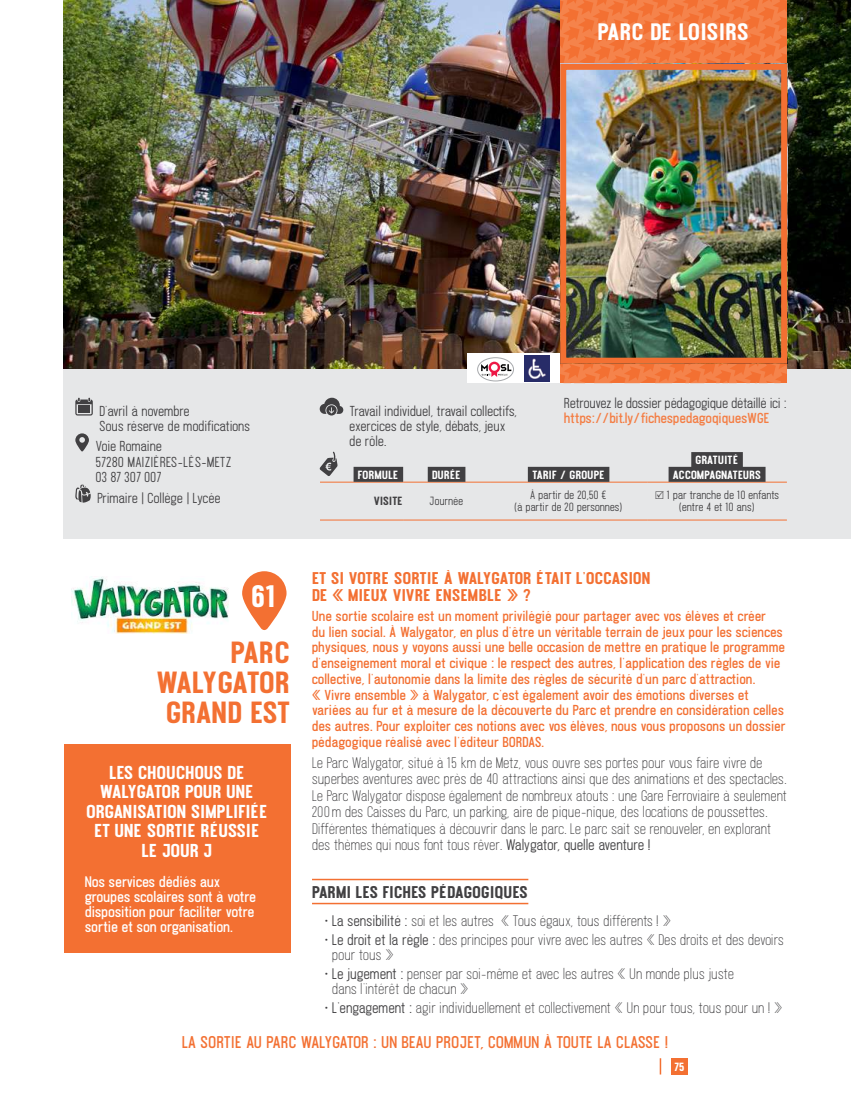
<style>
.page{position:relative;width:851px;height:1106px;background:#fff}
.page>*{position:absolute;margin:0;border:0;box-sizing:border-box;transform-origin:0 0}
.t1{font:800 27.45px "Ostrich Proper";color:#fff}
.t2{font:800 27px/30px "Ostrich Proper";letter-spacing:-.04em;color:#f37032;text-align:right}
.t3{font:800 21px "Ostrich Proper";letter-spacing:-.02em;color:#fff}
.t4{font:800 16.5px/19.5px "Ostrich Proper";letter-spacing:-.025em;color:#fff;text-align:center}
.t5{font:800 15px/16.5px "Ostrich Proper";letter-spacing:-.02em;color:#f37032}
.t6{font:700 15px "Ostrich Proper";letter-spacing:-.025em;color:#f37032}
.t7{font:800 15px "Ostrich Proper";letter-spacing:-.015em;color:#414042}
.t8{font:13.5px/16.5px "Ostrich Proper";letter-spacing:-.005em;color:#414042}
.t9{font:700 13.5px/15px "Ostrich Proper";letter-spacing:-.02em;color:#fff}
.t10{font:700 12.75px/15.8px "Ostrich Proper";letter-spacing:-.01em;color:#f37032}
.t11{font:600 12.75px/15.3px "Ostrich Proper";letter-spacing:-.01em;color:#414042}
.t12{font:700 12.75px "Ostrich Proper";letter-spacing:-.01em;color:#f47d43}
.t13{font:600 10.5px/12px "Ostrich Proper";color:#414042;text-align:center}
.t14{font:800 10.5px/14.7px "Ostrich Proper";letter-spacing:-.01em;color:#fff;text-align:center}
.t15{font:800 10.5px "Ostrich Proper";letter-spacing:-.025em;color:#414042}
.s1{font-weight:600}
</style>
<div class="page">
<div style="left:64px;top:368px;width:786px;height:171px;background:#e6e7e8"></div>
<img style="left:64px;top:0;width:786px;height:368px">
<svg style="left:242px;top:571px;width:45px;height:59px"></svg>
<svg style="left:75px;top:398px;width:18px;height:17px"></svg>
<svg style="left:75px;top:433px;width:14px;height:18px"></svg>
<svg style="left:75px;top:484px;width:16px;height:18px"></svg>
<svg style="left:319px;top:398px;width:24px;height:17px"></svg>
<svg style="left:560px;top:0;width:226px;height:64px"></svg>
<svg style="left:560px;top:364px;width:226px;height:19px"></svg>
<hr style="left:320px;top:482px;width:83px;height:1px;background:#f37032">
<hr style="left:320px;top:519px;width:83px;height:1px;background:#f37032">
<hr style="left:403px;top:482px;width:87px;height:1px;background:#f37032">
<hr style="left:490px;top:482px;width:157px;height:1px;background:#f37032">
<hr style="left:647px;top:482px;width:139px;height:1px;background:#f37032">
<hr style="left:403px;top:519px;width:87px;height:1px;background:#f37032">
<hr style="left:490px;top:519px;width:157px;height:1px;background:#f37032">
<hr style="left:647px;top:519px;width:139px;height:1px;background:#f37032">
<div style="left:353px;top:467px;width:50px;height:15px;background:#414042"></div>
<div style="left:427px;top:467px;width:38px;height:15px;background:#414042"></div>
<div style="left:527px;top:467px;width:82px;height:15px;background:#414042"></div>
<div style="left:691px;top:452px;width:51px;height:15px;background:#414042"></div>
<div style="left:668px;top:467px;width:97px;height:15px;background:#414042"></div>
<svg style="left:319px;top:451px;width:18px;height:25px"></svg>
<hr style="left:312px;top:902px;width:216px;height:2px;background:#f37032">
<hr style="left:312px;top:878px;width:216px;height:2px;background:#f37032">
<div style="left:64px;top:744px;width:227px;height:209px;background:#f37032"></div>
<img style="left:567px;top:71px;width:213px;height:286px">
<div style="left:560px;top:64px;width:227px;height:300px;border:6px solid #f37032"></div>
<div style="left:467px;top:353px;width:93px;height:30px;background:#fff"></div>
<img style="left:524px;top:355px;width:25px;height:26px">
<img style="left:72px;top:576px;width:157px;height:58px">
<svg style="left:477px;top:358px;width:36px;height:23px"></svg>
<div style="left:477px;top:357px;width:36px;height:24px;border:1px solid #a7a9ac;border-radius:50%"></div>
<svg style="left:481px;top:362px;width:30px;height:15px"></svg>
<svg style="left:659px;top:1058px;width:2px;height:16px"></svg>
<div style="left:671px;top:1058px;width:16px;height:16px;background:#f37032"></div>
<h3 class="t3" style="left:597px;top:18px;width:153px">PARC DE LOISIRS</h3>
<p class="t11" style="left:99px;top:402px;width:152px">D’avril à novembre<br>Sous réserve de modifications</p>
<p class="t11" style="left:96px;top:438px;width:138px">Voie Romaine<br>57280 MAIZIÈRES-LÈS-METZ<br>03 87 307 007</p>
<p class="t11" style="left:97px;top:489px;width:125px">Primaire | Collège | Lycée</p>
<p class="t11" style="left:349px;top:402px;width:169px">Travail individuel, travail collectifs, exercices de style, débats, jeux de rôle.</p>
<p class="t11" style="left:564px;top:395px;width:224px">Retrouvez le dossier pédagogique détaillé ici :</p>
<p class="t12" style="left:564px;top:410px;width:208px">https://bit.ly/fichespedagoqiquesWGE</p>
<p class="t14" style="left:358px;top:467px;width:43px">FORMULE</p>
<p class="t14" style="left:432px;top:467px;width:31px">DURÉE</p>
<p class="t14" style="left:532px;top:467px;width:74px">TARIF / GROUPE</p>
<p class="t14" style="left:672px;top:452px;width:90px">GRATUITÉ<br>ACCOMPAGNATEURS</p>
<p class="t15" style="left:374px;top:494px;width:31px">VISITE</p>
<p class="t13" style="left:429px;top:495px;width:35px">Journée</p>
<p class="t13" style="left:514px;top:489px;width:110px">À partir de 20,50 €<br>(à partir de 20 personnes)</p>
<p class="t13" style="left:679px;top:489px;width:102px;text-align:left;text-indent:-12px">1 par tranche de 10 enfants (entre 4 et 10 ans)</p>
<h1 class="t1" style="left:251px;top:578px;width:27px">61</h1>
<h2 class="t2" style="left:157px;top:637px;width:136px">PARC<br>WALYGATOR<br>GRAND EST</h2>
<p class="t4" style="left:86px;top:762px;width:183px">LES CHOUCHOUS DE<br>WALYGATOR POUR UNE<br>ORGANISATION SIMPLIFIÉE<br>ET UNE SORTIE RÉUSSIE<br>LE JOUR J</p>
<p class="t9" style="left:85px;top:873px;width:173px">Nos services dédiés aux groupes scolaires sont à votre disposition pour faciliter votre sortie et son organisation.</p>
<p class="t5" style="left:312px;top:570px;width:340px">ET SI VOTRE SORTIE À WALYGATOR ÉTAIT L’OCCASION<br>DE « MIEUX VIVRE ENSEMBLE » ?</p>
<p class="t10" style="left:312px;top:607px;width:475px">Une sortie scolaire est un moment privilégié pour partager avec vos élèves et créer<br>du lien social. À Walygator, en plus d'être un véritable terrain de jeux pour les sciences physiques, nous y voyons aussi une belle occasion de mettre en pratique le programme d’enseignement moral et civique : le respect des autres, l’application des règles de vie collective, l’autonomie dans la limite des règles de sécurité d’un parc d’attraction.<br>« Vivre ensemble » à Walygator, c’est également avoir des émotions diverses et variées au fur et à mesure de la découverte du Parc et prendre en considération celles des autres. Pour exploiter ces notions avec vos élèves, nous vous proposons un dossier pédagogique réalisé avec l’éditeur BORDAS.</p>
<p class="t8" style="left:312px;top:754px;width:476px">Le Parc Walygator, situé à 15 km de Metz, vous ouvre ses portes pour vous faire vivre de superbes aventures avec près de 40 attractions ainsi que des animations et des spectacles.<br>Le Parc Walygator dispose également de nombreux atouts : une Gare Ferroviaire à seulement 200m des Caisses du Parc, un parking, aire de pique-nique, des locations de poussettes.<br>Différentes thématiques à découvrir dans le parc. Le parc sait se renouveler, en explorant des thèmes qui nous font tous rêver. <span class="s1">Walygator, quelle aventure !</span></p>
<p class="t7" style="left:312px;top:882px;width:218px">PARMI LES FICHES PÉDAGOGIQUES</p>
<p class="t8" style="left:325px;top:912px;width:348px"><span class="s1">• La sensibilité :</span> soi et les autres « Tous égaux, tous différents ! »</p>
<p class="t8" style="left:332px;top:932px;width:453px;line-height:15px;text-indent:-7px"><span class="s1">• Le droit et la règle :</span> des principes pour vivre avec les autres « Des droits et des devoirs pour tous »</p>
<p class="t8" style="left:332px;top:966px;width:403px;line-height:15px;text-indent:-7px"><span class="s1">• Le jugement :</span> penser par soi-même et avec les autres « Un monde plus juste dans l’intérêt de chacun »</p>
<p class="t8" style="left:325px;top:999px;width:459px"><span class="s1">• L’engagement :</span> agir individuellement et collectivement « Un pour tous, tous pour un ! »</p>
<p class="t6" style="left:182px;top:1031px;width:488px">LA SORTIE AU PARC WALYGATOR : UN BEAU PROJET, COMMUN À TOUTE LA CLASSE !</p>
<p class="t14" style="left:674px;top:1058px;width:11px">75</p>
</div>
